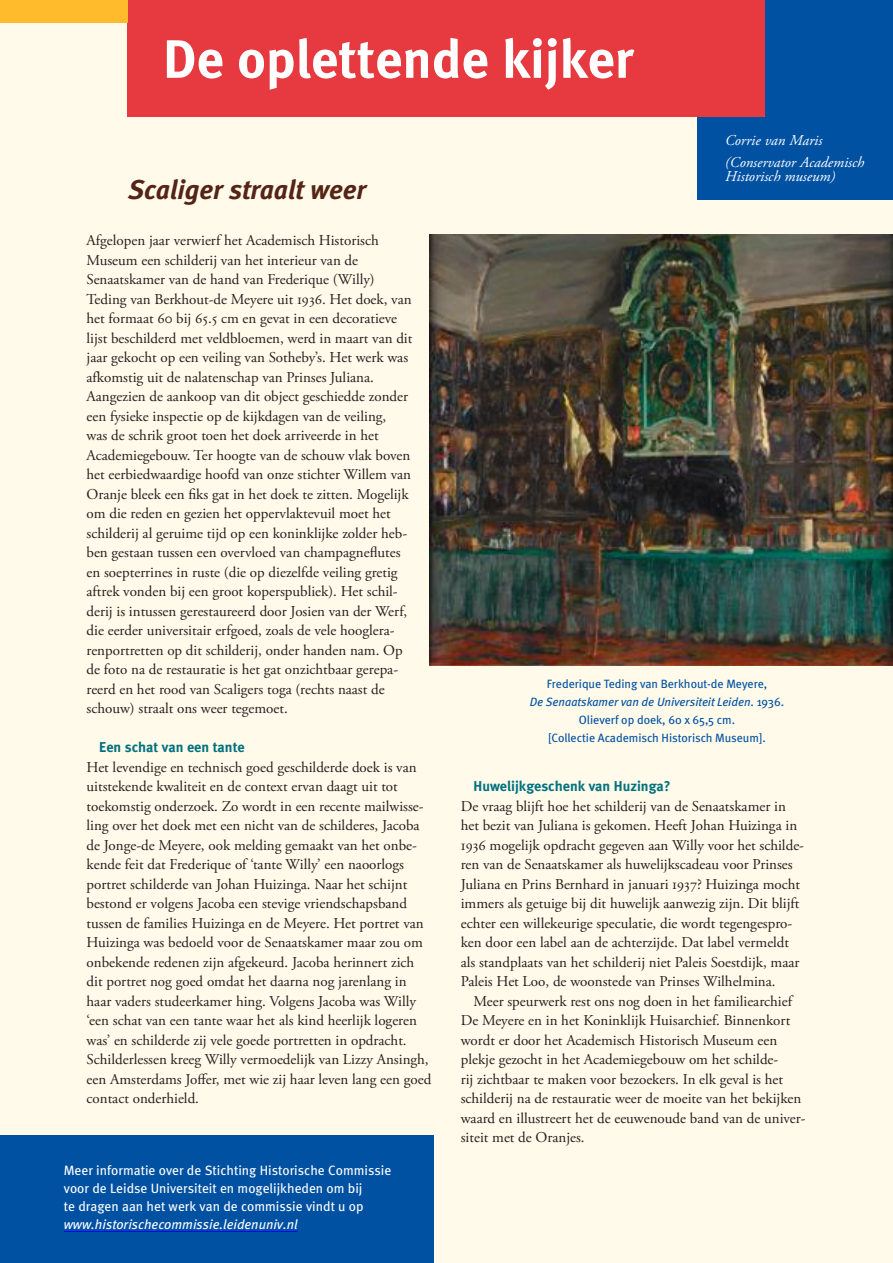
<style>
.page{position:relative;width:893px;height:1263px;background:#fffae9}
.page>*{position:absolute;margin:0;border:0;box-sizing:border-box;transform-origin:0 0}
.t1{font:700 54px "Meta";color:#fff}
.t2{font:italic 700 27px "Meta";color:#542416}
.t3{font:15px/19.5px "Adobe Garamond Pro";color:#241f1f}
.t4{font:italic 15px/22px "Adobe Garamond Pro";color:#fff}
.t5{font:700 14.25px "Meta";color:#00717f}
.t6{font:13.5px/18px "Meta";color:#fff}
.t7{font:italic 13.5px "Meta";color:#fff}
.t8{font:12px/18px "Meta";color:#0051a2;text-align:center}
.s1{font-style:italic}
</style>
<div class="page">
<div style="left:697px;top:0;width:196px;height:200px;background:#0051a2"></div>
<div style="left:128px;top:0;width:637px;height:117px;background:#e63a40"></div>
<div style="left:0;top:0;width:128px;height:23px;background:#ffbb2b"></div>
<div style="left:0;top:1135px;width:434px;height:128px;background:#0051a2"></div>
<hr style="left:64px;top:1231px;width:234px;height:1px;background:#00f">
<img style="left:429px;top:235px;width:464px;height:430px">
<h1 class="t1" style="left:163px;top:25px;width:472px">De oplettende kijker</h1>
<h2 class="t2" style="left:128px;top:172px;width:240px">Scaliger straalt weer</h2>
<p class="t4" style="left:725px;top:130px;width:141px">Corrie van Maris (Conservator Academisch</p>
<p class="t4" style="left:725px;top:165px;width:112px">Historisch museum)</p>
<p class="t3" style="left:87px;top:231px;width:327px">Afgelopen jaar verwierf het Academisch Historisch Museum een schilderij van het interieur van de Senaatskamer van de hand van Frederique (Willy)<br>Teding van Berkhout-de Meyere uit 1936. Het doek, van het formaat 60 bij 65.5 cm en gevat in een decoratieve lijst beschilderd met veldbloemen, werd in maart van dit jaar gekocht op een veiling van Sotheby’s. Het werk was afkomstig uit de nalatenschap van Prinses Juliana.<br>Aangezien de aankoop van dit object geschiedde zonder een fysieke inspectie op de kijkdagen van de veiling,<br>was de schrik groot toen het doek arriveerde in het Academiegebouw. Ter hoogte van de schouw vlak boven het eerbiedwaardige hoofd van onze stichter Willem van Oranje bleek een fiks gat in het doek te zitten. Mogelijk om die reden en gezien het oppervlaktevuil moet het schilderij al geruime tijd op een koninklijke zolder heb&shy;ben gestaan tussen een overvloed van champagneflutes en soepterrines in ruste (die op diezelfde veiling gretig aftrek vonden bij een groot koperspubliek). Het schil&shy;derij is intussen gerestaureerd door Josien van der Werf, die eerder universitair erfgoed, zoals de vele hooglera&shy;renportretten op dit schilderij, onder handen nam. Op de foto na de restauratie is het gat onzichtbaar gerepa&shy;reerd en het rood van Scaligers toga (rechts naast de schouw) straalt ons weer tegemoet.</p>
<p class="t5" style="left:99px;top:738px;width:147px">Een schat van een tante</p>
<p class="t3" style="left:87px;top:758px;width:346px">Het levendige en technisch goed geschilderde doek is van uitstekende kwaliteit en de context ervan daagt uit tot toekomstig onderzoek. Zo wordt in een recente mailwisse&shy;ling over het doek met een nicht van de schilderes, Jacoba de Jonge-de Meyere, ook melding gemaakt van het onbe&shy;kende feit dat Frederique of ‘tante Willy’ een naoorlogs portret schilderde van Johan Huizinga. Naar het schijnt bestond er volgens Jacoba een stevige vriendschapsband tussen de families Huizinga en de Meyere. Het portret van Huizinga was bedoeld voor de Senaatskamer maar zou om onbekende redenen zijn afgekeurd. Jacoba herinnert zich dit portret nog goed omdat het daarna nog jarenlang in haar vaders studeerkamer hing. Volgens Jacoba was Willy ‘een schat van een tante waar het als kind heerlijk logeren was’ en schilderde zij vele goede portretten in opdracht.<br>Schilderlessen kreeg Willy vermoedelijk van Lizzy Ansingh, een Amsterdams Joffer, met wie zij haar leven lang een goed contact onderhield.</p>
<p class="t6" style="left:64px;top:1161px;width:329px">Meer informatie over de Stichting Historische Commissie voor de Leidse Universiteit en mogelijkheden om bij<br>te dragen aan het werk van de commissie vindt u op</p>
<p class="t7" style="left:64px;top:1216px;width:235px">www.historischecommissie.leidenuniv.nl</p>
<p class="t8" style="left:530px;top:674px;width:256px">Frederique Teding van Berkhout-de Meyere,<br><span class="s1">De Senaatskamer van de Universiteit Leiden</span>. 1936.<br>Olieverf op doek, 60 x 65,5 cm.<br>[Collectie Academisch Historisch Museum].</p>
<p class="t5" style="left:473px;top:777px;width:199px">Huwelijkgeschenk van Huzinga?</p>
<p class="t3" style="left:461px;top:797px;width:345px">De vraag blijft hoe het schilderij van de Senaatskamer in het bezit van Juliana is gekomen. Heeft Johan Huizinga in 1936 mogelijk opdracht gegeven aan Willy voor het schilde&shy;ren van de Senaatskamer als huwelijkscadeau voor Prinses Juliana en Prins Bernhard in januari 1937? Huizinga mocht immers als getuige bij dit huwelijk aanwezig zijn. Dit blijft echter een willekeurige speculatie, die wordt tegengespro&shy;ken door een label aan de achterzijde. Dat label vermeldt als standplaats van het schilderij niet Paleis Soestdijk, maar Paleis Het Loo, de woonstede van Prinses Wilhelmina.</p>
<p class="t3" style="left:461px;top:992px;width:346px;text-indent:13px">Meer speurwerk rest ons nog doen in het familiearchief De Meyere en in het Koninklijk Huisarchief. Binnenkort wordt er door het Academisch Historisch Museum een plekje gezocht in het Academiegebouw om het schilde-<br>rij zichtbaar te maken voor bezoekers. In elk geval is het schilderij na de restauratie weer de moeite van het bekijken waard en illustreert het de eeuwenoude band van de univer&shy;siteit met de Oranjes.</p>
</div>
